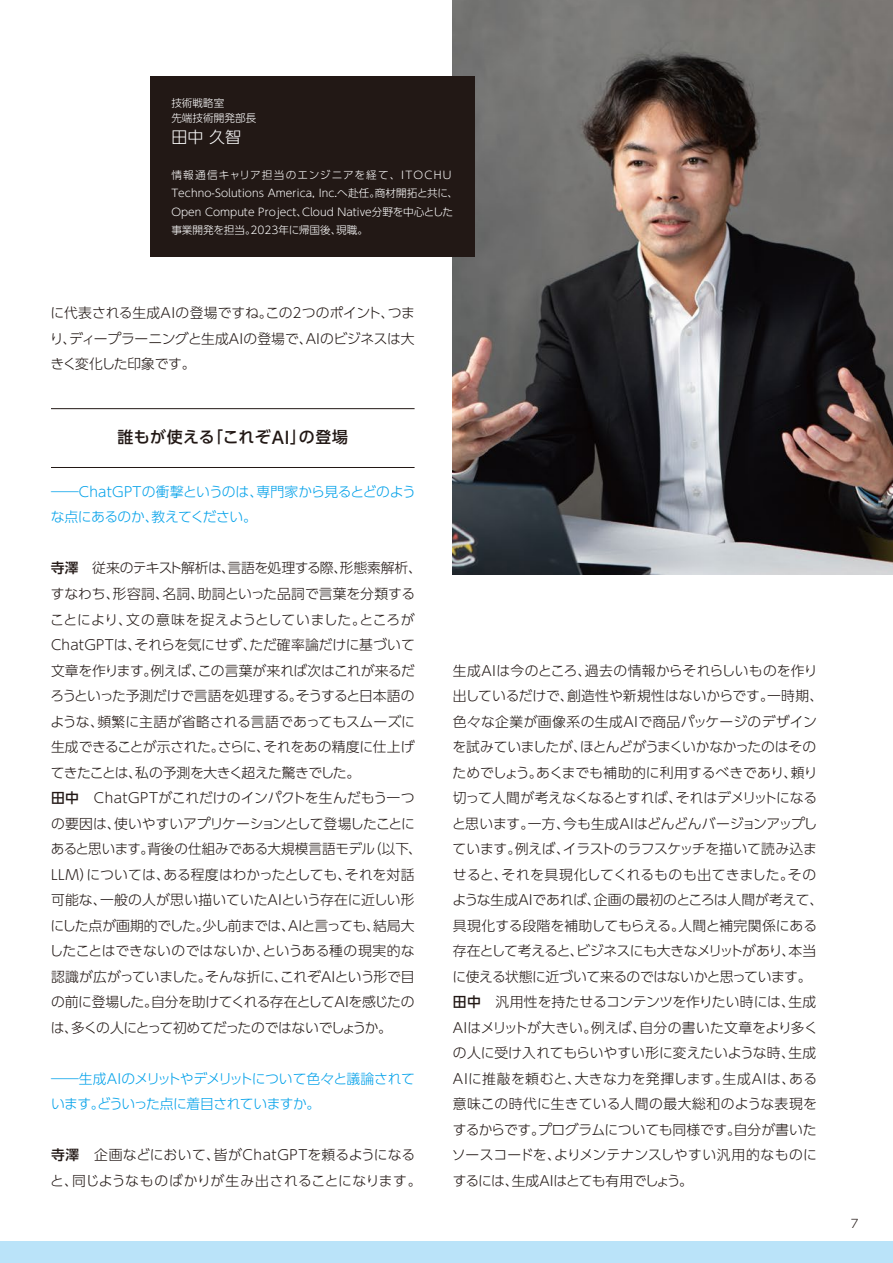
<style>
.page{position:relative;width:893px;height:1263px;background:#fff}
.page>*{position:absolute;margin:0;border:0;box-sizing:border-box;transform-origin:0 0}
.t1{font:500 15.9px "UD Shin Go Pro";letter-spacing:.03em;color:#221815}
.t2{font:300 15.9px "UD Shin Go Pro";color:#fff}
.t3{font:300 13.8px/25.5px "UD Shin Go Pro";letter-spacing:-.01em;color:#221815}
.t4{font:300 13.8px/25.5px "UD Shin Go Pro";letter-spacing:-.035em;color:#00a0e9;scale:2 1}
.t5{font:300 13.8px/25.5px "UD Shin Go Pro";letter-spacing:.02em;color:#221815}
.t6{font:300 11.7px "UD Shin Go Pro";color:#221815}
.t7{font:300 10.65px/18.6px "UD Shin Go Pro";letter-spacing:.005em;color:#fff}
.s1{font-size:16.8px}
.s2{font-weight:500}
</style>
<div class="page">
<div style="left:0;top:1242px;width:893px;height:21px;background:#bae3f9"></div>
<hr style="left:51px;top:408px;width:364px;height:1px;background:#221815">
<hr style="left:51px;top:467px;width:364px;height:1px;background:#221815">
<img style="left:453px;top:0;width:440px;height:574px">
<div style="left:150px;top:77px;width:324px;height:180px;background:#221815"></div>
<p class="t7" style="left:171px;top:95px;width:87px;line-height:14.9px">技術戦略室<br>先端技術開発部長</p>
<p class="t2" style="left:171px;top:124px;width:71px">田中 久智</p>
<p class="t7" style="left:171px;top:165px;width:288px">情報通信キャリア担当のエンジニアを経て、 ITOCHU Techno-Solutions America, Inc.へ赴任。商材開拓と共に、Open Compute Project、Cloud Native分野を中心とした事業開発を担当。2023年に帰国後、現職。</p>
<p class="t3" style="left:50px;top:300px;width:367px;text-align:justify">に代表される生成AIの登場ですね。この２つのポイント、つまり、ディープラーニングと生成AIの登場で、AIのビジネスは大きく変化した印象です。</p>
<p class="t1" style="left:117px;top:424px;width:232px">誰もが使える「これぞ<span class="s1">AI</span>」の登場</p>
<p class="t4" style="left:51px;top:478px;width:184px">―ChatGPTの衝撃というのは、専門家から見るとどのような点にあるのか、教えてください。</p>
<p class="t3" style="left:49px;top:555px;width:374px"><span class="s2">寺澤　</span>従来のテキスト解析は、言語を処理する際、形態素解析、すなわち、形容詞、名詞、助詞といった品詞で言葉を分類することにより、文の意味を捉えようとしていました。ところがChatGPTは、それらを気にせず、ただ確率論だけに基づいて文章を作ります。例えば、この言葉が来れば次はこれが来るだろうといった予測だけで言語を処理する。そうすると日本語のような、頻繁に主語が省略される言語であってもスムーズに生成できることが示された。さらに、それをあの精度に仕上げてきたことは、私の予測を大きく超えた驚きでした。<br><span class="s2">田中　</span>ChatGPTがこれだけのインパクトを生んだもう一つの要因は、使いやすいアプリケーションとして登場したことにあると思います。背後の仕組みである大規模言語モデル（以下、LLM）については、ある程度はわかったとしても、それを対話可能な、一般の人が思い描いていたAIという存在に近しい形にした点が画期的でした。少し前までは、AIと言っても、結局大したことはできないのではないか、というある種の現実的な認識が広がっていました。そんな折に、これぞAIという形で目の前に登場した。自分を助けてくれる存在としてAIを感じたのは、多くの人にとって初めてだったのではないでしょうか。</p>
<p class="t4" style="left:51px;top:1065px;width:183px">―生成AIのメリットやデメリットについて色々と議論されています。どういった点に着目されていますか。</p>
<p class="t5" style="left:50px;top:1142px;width:373px"><span class="s2">寺澤　</span>企画などにおいて、皆がChatGPTを頼るようになると、同じようなものばかりが生み出されることになります。</p>
<p class="t3" style="left:452px;top:657px;width:373px">生成AIは今のところ、過去の情報からそれらしいものを作り出しているだけで、創造性や新規性はないからです。一時期、色々な企業が画像系の生成AIで商品パッケージのデザインを試みていましたが、ほとんどがうまくいかなかったのはそのためでしょう。あくまでも補助的に利用するべきであり、頼り切って人間が考えなくなるとすれば、それはデメリットになると思います。一方、今も生成AIはどんどんバージョンアップしています。例えば、イラストのラフスケッチを描いて読み込ませると、それを具現化してくれるものも出てきました。そのような生成AIであれば、企画の最初のところは人間が考えて、具現化する段階を補助してもらえる。人間と補完関係にある存在として考えると、ビジネスにも大きなメリットがあり、本当に使える状態に近づいて来るのではないかと思っています。<span class="s2">田中　</span>汎用性を持たせるコンテンツを作りたい時には、生成<br>AIはメリットが大きい。例えば、自分の書いた文章をより多くの人に受け入れてもらいやすい形に変えたいような時、生成<br>AIに推敲を頼むと、大きな力を発揮します。生成AIは、ある意味この時代に生きている人間の最大総和のような表現をするからです。プログラムについても同様です。自分が書いたソースコードを、よりメンテナンスしやすい汎用的なものにするには、生成AIはとても有用でしょう。</p>
<p class="t6" style="left:851px;top:1213px;width:9px">7</p>
</div>
